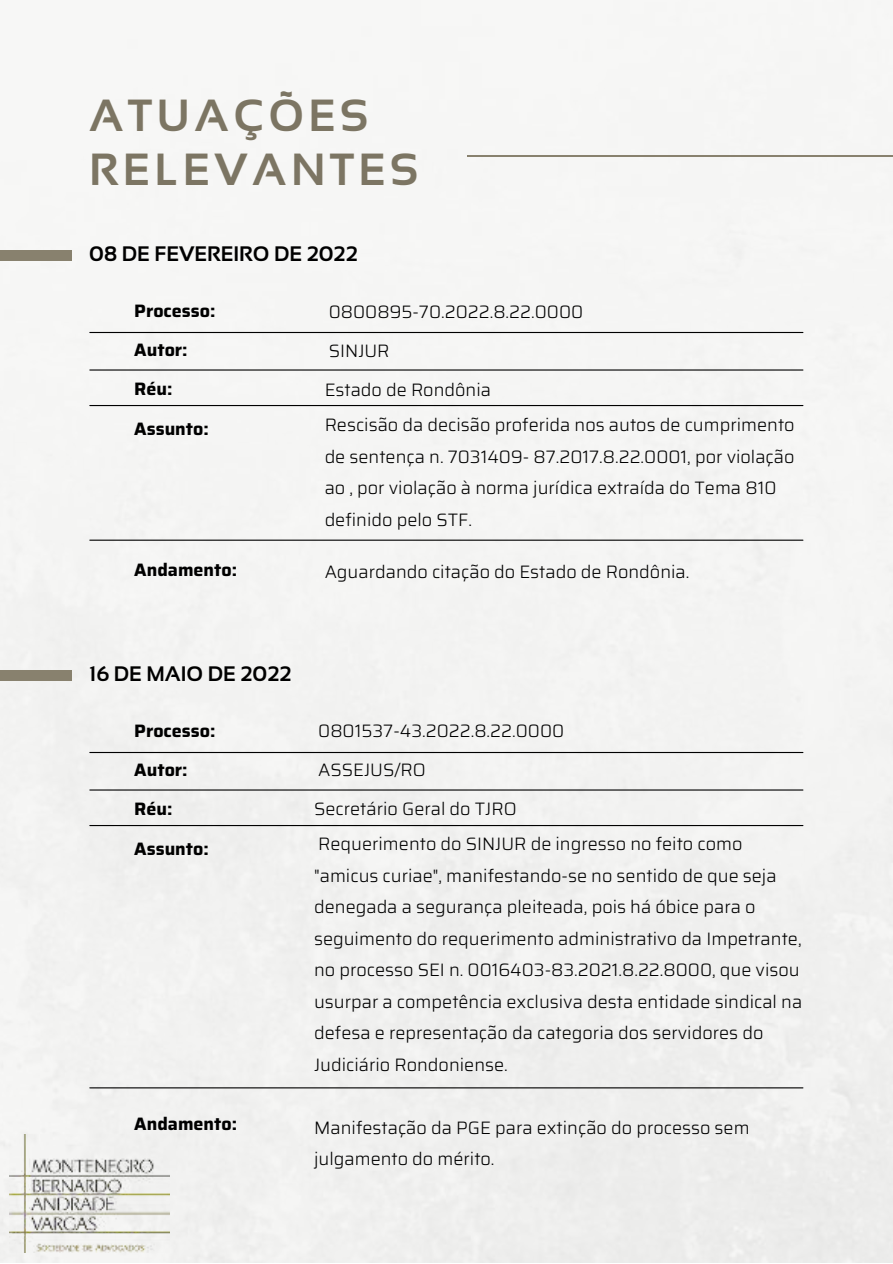
<style>
.page{position:relative;width:893px;height:1264px;background:#fff}
.page>*{position:absolute;margin:0;border:0;box-sizing:border-box;transform-origin:0 0}
.t1{font:700 45px/54px "Sansation";letter-spacing:.1em;color:#7c7563}
.t2{font:700 21px "Sansation";color:#000}
.t3{font:300 18px/31.5px "Saira";color:#000}
.t4{font:700 18px/39.3px "Saira";color:#000}
</style>
<div class="page">
<div style="left:0;top:0;width:892px;height:1262px;background:#f4f4f3"></div>
<hr style="left:467px;top:155px;width:425px;height:1px;background:#88816e">
<img style="left:9px;top:1134px;width:160px;height:118px">
<hr style="left:90px;top:332px;width:712px;height:1px;background:#000">
<hr style="left:90px;top:369px;width:712px;height:1px;background:#000">
<hr style="left:90px;top:539px;width:712px;height:1px;background:#000">
<div style="left:0;top:251px;width:72px;height:10px;background:#88816e"></div>
<hr style="left:90px;top:405px;width:712px;height:1px;background:#000">
<hr style="left:90px;top:752px;width:712px;height:1px;background:#000">
<hr style="left:90px;top:789px;width:712px;height:1px;background:#000">
<hr style="left:90px;top:1087px;width:712px;height:1px;background:#000">
<div style="left:0;top:670px;width:72px;height:10px;background:#88816e"></div>
<hr style="left:90px;top:825px;width:712px;height:1px;background:#000">
<h1 class="t1" style="left:89px;top:88px;width:330px">ATUAÇÕES<br>RELEVANTES</h1>
<p class="t2" style="left:89px;top:242px;width:270px">08 DE FEVEREIRO DE 2022</p>
<p class="t4" style="left:134px;top:290px;width:83px">Processo:<br>Autor:<br>Réu:<br>Assunto:</p>
<p class="t4" style="left:134px;top:550px;width:104px">Andamento:</p>
<p class="t3" style="left:324px;top:291px;width:260px;line-height:39.3px">0800895-70.2022.8.22.0000<br>SINJUR<br>Estado de Rondônia</p>
<p class="t3" style="left:324px;top:409px;width:471px">Rescisão da decisão proferida nos autos de cumprimento de sentença n. 7031409- 87.2017.8.22.0001, por violação ao , por violação à norma jurídica extraída do Tema 810 definido pelo STF.</p>
<p class="t3" style="left:324px;top:555px;width:366px">Aguardando citação do Estado de Rondônia.</p>
<p class="t2" style="left:89px;top:662px;width:204px">16 DE MAIO DE 2022</p>
<p class="t4" style="left:134px;top:710px;width:83px">Processo:<br>Autor:<br>Réu:<br>Assunto:</p>
<p class="t4" style="left:134px;top:1104px;width:104px">Andamento:</p>
<p class="t3" style="left:314px;top:710px;width:251px;line-height:39.3px">0801537-43.2022.8.22.0000<br>ASSEJUS/RO<br>Secretário Geral do TJRO</p>
<p class="t3" style="left:314px;top:827px;width:489px">Requerimento do SINJUR de ingresso no feito como "amicus curiae", manifestando-se no sentido de que seja denegada a segurança pleiteada, pois há óbice para o seguimento do requerimento administrativo da Impetrante, no processo SEI n. 0016403-83.2021.8.22.8000, que visou usurpar a competência exclusiva desta entidade sindical na defesa e representação da categoria dos servidores do Judiciário Rondoniense.</p>
<p class="t3" style="left:314px;top:1111px;width:437px">Manifestação da PGE para extinção do processo sem julgamento do mérito.</p>
</div>
